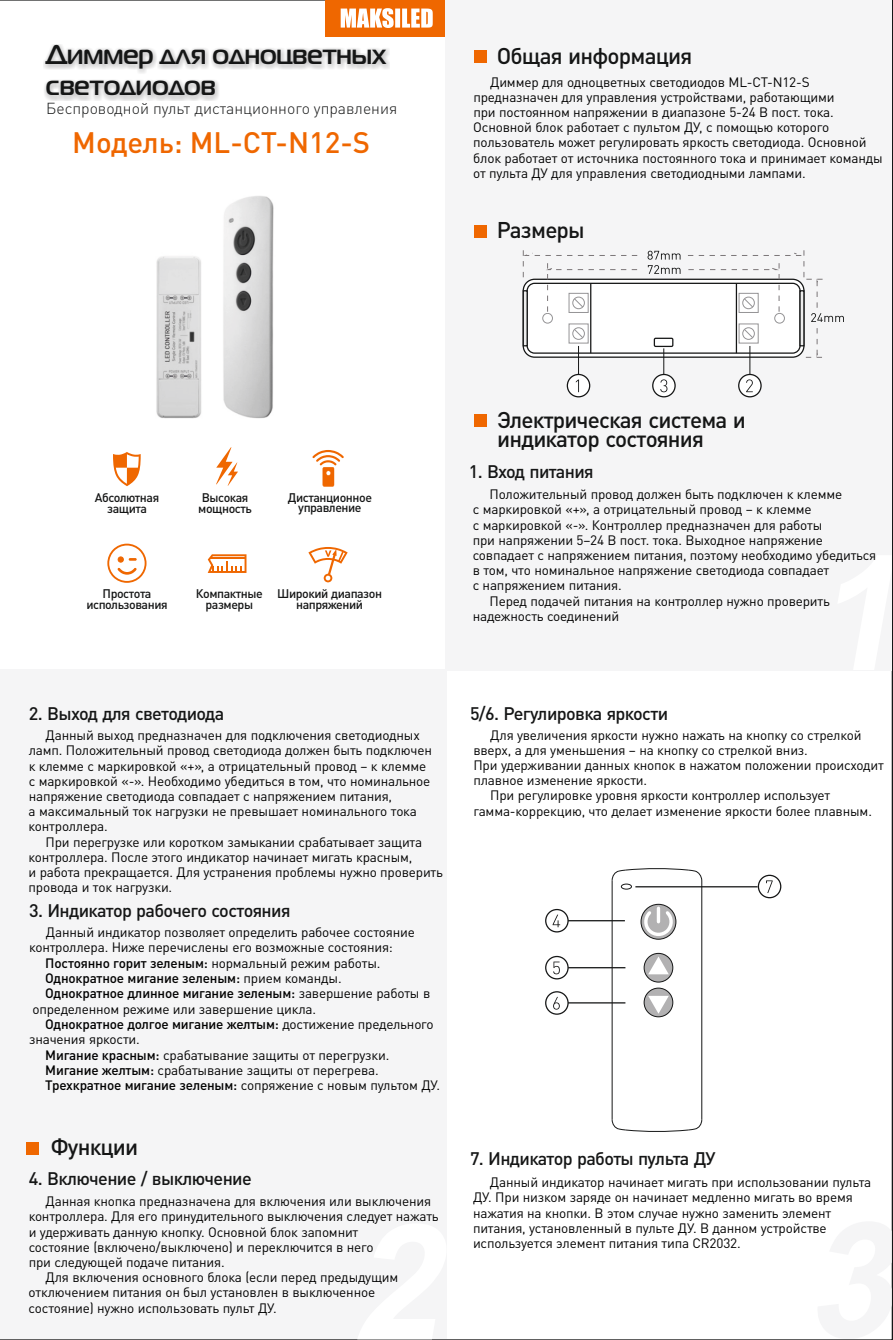
<style>
.page{position:relative;width:893px;height:1340px;background:#fff}
.page>*{position:absolute;margin:0;border:0;box-sizing:border-box;transform-origin:0 0}
.t1{font:500 29.25px "DIN Pro";color:#ef6700}
.t2{font:700 27px "Magistral";color:#151616}
.t3{font:500 22.5px/19.1px "DIN Pro";letter-spacing:-.035em;color:#151616}
.t4{font:500 18px "DIN Pro";letter-spacing:-.035em;color:#151616}
.t5{font:300 15.75px "DIN Pro";color:#151616}
.t6{font:13.5px/15.3px "DIN Pro";letter-spacing:-.015em;color:#000}
.t7{font:500 13.5px "DIN Pro";letter-spacing:-.01em;color:#000}
.t8{font:500 12.38px/10.6px "DIN Pro";letter-spacing:-.035em;color:#151616;text-align:center}
.s1{font-weight:400}
.s2{font-weight:500}
</style>
<div class="page">
<div style="left:445px;top:0;width:447px;height:670px;background:#f5f5f6"></div>
<div style="left:1px;top:668px;width:446px;height:670px;background:#f5f5f6"></div>
<div style="left:326px;top:0;width:119px;height:36px;background:#ef6700"></div>
<svg style="left:891px;top:1221px;width:1px;height:117px"></svg>
<div style="left:43px;top:44px;width:346px;height:57px;background:#b2b1b2;opacity:.78"></div>
<svg style="left:341px;top:8px;width:92px;height:20px"></svg>
<svg style="left:312px;top:450px;width:32px;height:36px"></svg>
<svg style="left:113px;top:452px;width:28px;height:34px"></svg>
<svg style="left:208px;top:554px;width:38px;height:19px"></svg>
<hr style="left:210px;top:557px;width:36px;height:2px;background:#ef6700">
<svg style="left:308px;top:547px;width:40px;height:35px"></svg>
<svg style="left:107px;top:543px;width:40px;height:40px"></svg>
<svg style="left:216px;top:447px;width:15px;height:37px"></svg>
<svg style="left:228px;top:462px;width:9px;height:24px"></svg>
<div style="left:474px;top:50px;width:13px;height:13px;background:#ef6700"></div>
<div style="left:474px;top:225px;width:13px;height:13px;background:#ef6700"></div>
<div style="left:474px;top:414px;width:13px;height:13px;background:#ef6700"></div>
<div style="left:26px;top:1141px;width:13px;height:13px;background:#ef6700"></div>
<svg style="left:758px;top:874px;width:23px;height:24px"></svg>
<svg style="left:766px;top:880px;width:7px;height:13px"></svg>
<hr style="left:568px;top:920px;width:57px;height:1px;background:#151616">
<svg style="left:545px;top:908px;width:24px;height:24px"></svg>
<svg style="left:553px;top:914px;width:7px;height:13px"></svg>
<hr style="left:568px;top:967px;width:57px;height:1px;background:#151616">
<svg style="left:545px;top:955px;width:24px;height:24px"></svg>
<svg style="left:553px;top:961px;width:7px;height:13px"></svg>
<svg style="left:545px;top:991px;width:24px;height:23px"></svg>
<svg style="left:553px;top:996px;width:7px;height:13px"></svg>
<hr style="left:568px;top:1002px;width:57px;height:1px;background:#151616">
<hr style="left:635px;top:886px;width:123px;height:1px;background:#151616">
<div style="left:523px;top:279px;width:281px;height:79px;background:#fff;border:1px solid #151616;border-radius:11px"></div>
<div style="left:654px;top:338px;width:19px;height:9px;border:1px solid #151616"></div>
<svg style="left:647px;top:251px;width:33px;height:23px"></svg>
<svg style="left:567px;top:374px;width:23px;height:23px"></svg>
<svg style="left:738px;top:374px;width:24px;height:23px"></svg>
<svg style="left:652px;top:374px;width:24px;height:23px"></svg>
<svg style="left:687px;top:250px;width:157px;height:142px"></svg>
<svg style="left:660px;top:348px;width:7px;height:44px"></svg>
<svg style="left:522px;top:250px;width:116px;height:142px"></svg>
<img style="left:156px;top:196px;width:118px;height:223px">
<div style="left:569px;top:293px;width:19px;height:20px;border:1px solid #959496"></div>
<div style="left:569px;top:323px;width:19px;height:20px;border:1px solid #959496"></div>
<div style="left:739px;top:293px;width:19px;height:20px;border:1px solid #959496"></div>
<div style="left:739px;top:323px;width:19px;height:20px;border:1px solid #959496"></div>
<svg style="left:611px;top:868px;width:91px;height:263px"></svg>
<h2 class="t2" style="left:46px;top:39px;width:342px">Диммер для одноцветных</h2>
<h3 class="t3" style="left:497px;top:49px;width:197px">Общая информация</h3>
<h2 class="t2" style="left:46px;top:70px;width:171px">светодиодов</h2>
<p class="t6" style="left:473px;top:76px;width:411px;text-indent:17px">Диммер для одноцветных светодиодов ML-CT-N12-S предназначен для управления устройствами, работающими<br>при постоянном напряжении в диапазоне 5-24 В пост. тока.<br>Основной блок работает с пультом ДУ, с помощью которого пользователь может регулировать яркость светодиода. Основной блок работает от источника постоянного тока и принимает команды от пульта ДУ для управления светодиодными лампами.</p>
<p class="t5" style="left:46px;top:103px;width:353px">Беспроводной пульт дистанционного управления</p>
<h1 class="t1" style="left:72px;top:132px;width:299px">Модель: ML-CT-N12-S</h1>
<h3 class="t3" style="left:497px;top:222px;width:90px">Размеры</h3>
<h3 class="t3" style="left:497px;top:413px;width:250px">Электрическая система и индикатор состояния</h3>
<p class="t8" style="left:95px;top:494px;width:66px">Абсолютная защита</p>
<p class="t8" style="left:198px;top:494px;width:55px;text-align:left">Высокая мощность</p>
<p class="t8" style="left:288px;top:493px;width:86px">Дистанционное управление</p>
<p class="t8" style="left:86px;top:590px;width:83px">Простота использования</p>
<p class="t8" style="left:196px;top:590px;width:68px">Компактные размеры</p>
<p class="t8" style="left:277px;top:590px;width:106px">Широкий диапазон напряжений</p>
<h3 class="t4" style="left:469px;top:465px;width:126px">1. Вход питания</h3>
<p class="t6" style="left:490px;top:488px;width:354px">Положительный провод должен быть подключен к клемме</p>
<p class="t6" style="left:473px;top:503px;width:340px">с маркировкой «+», а отрицательный провод – к клемме</p>
<p class="t6" style="left:473px;top:518px;width:351px">с маркировкой «-». Контроллер предназначен для работы</p>
<p class="t6" style="left:473px;top:534px;width:352px">при напряжении 5–24 В пост. тока. Выходное напряжение</p>
<p class="t6" style="left:473px;top:549px;width:405px">совпадает с напряжением питания, поэтому необходимо убедиться</p>
<p class="t6" style="left:473px;top:564px;width:358px">в том, что номинальное напряжение светодиода совпадает</p>
<p class="t6" style="left:473px;top:579px;width:151px">с напряжением питания.</p>
<p class="t6" style="left:489px;top:594px;width:342px">Перед подачей питания на контроллер нужно проверить</p>
<p class="t6" style="left:473px;top:610px;width:148px">надежность соединений</p>
<h3 class="t4" style="left:29px;top:707px;width:197px">2. Выход для светодиода</h3>
<p class="t6" style="left:29px;top:729px;width:405px;text-indent:17px">Данный выход предназначен для подключения светодиодных ламп. Положительный провод светодиода должен быть подключен к клемме с маркировкой «+», а отрицательный провод – к клемме с маркировкой «-». Необходимо убедиться в том, что номинальное напряжение светодиода совпадает с напряжением питания,<br>а максимальный ток нагрузки не превышает номинального тока контроллера.</p>
<p class="t6" style="left:29px;top:835px;width:416px;text-indent:17px">При перегрузке или коротком замыкании срабатывает защита контроллера. После этого индикатор начинает мигать красным,<br>и работа прекращается. Для устранения проблемы нужно проверить провода и ток нагрузки.</p>
<h3 class="t4" style="left:29px;top:904px;width:263px">3. Индикатор рабочего состояния</h3>
<p class="t6" style="left:46px;top:926px;width:370px">Данный индикатор позволяет определить рабочее состояние</p>
<p class="t6" style="left:29px;top:941px;width:365px">контроллера. Ниже перечислены его возможные состояния:</p>
<p class="t7" style="left:45px;top:958px;width:337px">Постоянно горит зеленым: <span class="s1">нормальный режим работы.</span></p>
<p class="t7" style="left:45px;top:973px;width:298px">Однократное мигание зеленым: <span class="s1">прием команды.</span></p>
<p class="t7" style="left:45px;top:988px;width:386px">Однократное длинное мигание зеленым: <span class="s1">завершение работы в</span></p>
<p class="t6" style="left:32px;top:1002px;width:285px">определенном режиме или завершение цикла.</p>
<p class="t7" style="left:45px;top:1019px;width:390px">Однократное долгое мигание желтым: <span class="s1">достижение предельного</span></p>
<p class="t6" style="left:29px;top:1033px;width:112px">значения яркости.</p>
<p class="t6" style="left:45px;top:1048px;width:346px"><span class="s2">Мигание красным:</span> срабатывание защиты от перегрузки.</p>
<p class="t6" style="left:45px;top:1064px;width:335px"><span class="s2">Мигание желтым:</span> срабатывание защиты от перегрева.</p>
<p class="t7" style="left:45px;top:1080px;width:396px">Трехкратное мигание зеленым: <span class="s1">сопряжение с новым пультом ДУ.</span></p>
<h3 class="t3" style="left:51px;top:1139px;width:89px">Функции</h3>
<h3 class="t4" style="left:29px;top:1171px;width:224px">4. Включение / выключение</h3>
<p class="t6" style="left:46px;top:1195px;width:387px">Данная кнопка предназначена для включения или выключения</p>
<p class="t6" style="left:29px;top:1210px;width:412px">контроллера. Для его принудительного выключения следует нажать</p>
<p class="t6" style="left:29px;top:1225px;width:331px">и удерживать данную кнопку. Основной блок запомнит</p>
<p class="t6" style="left:29px;top:1240px;width:346px">состояние (включено/выключено) и переключится в него</p>
<p class="t6" style="left:29px;top:1255px;width:198px">при следующей подаче питания.</p>
<p class="t6" style="left:45px;top:1271px;width:354px">Для включения основного блока (если перед предыдущим</p>
<p class="t6" style="left:29px;top:1286px;width:348px">отключением питания он был установлен в выключенное</p>
<p class="t6" style="left:29px;top:1301px;width:250px">состояние) нужно использовать пульт ДУ.</p>
<h3 class="t4" style="left:470px;top:707px;width:200px">5/6. Регулировка яркости</h3>
<p class="t6" style="left:490px;top:728px;width:373px">Для увеличения яркости нужно нажать на кнопку со стрелкой</p>
<p class="t6" style="left:473px;top:743px;width:336px">вверх, а для уменьшения – на кнопку со стрелкой вниз.</p>
<p class="t6" style="left:473px;top:759px;width:412px">При удерживании данных кнопок в нажатом положении происходит</p>
<p class="t6" style="left:473px;top:774px;width:175px">плавное изменение яркости.</p>
<p class="t6" style="left:490px;top:789px;width:342px">При регулировке уровня яркости контроллер использует</p>
<p class="t6" style="left:473px;top:804px;width:400px">гамма-коррекцию, что делает изменение яркости более плавным.</p>
<h3 class="t4" style="left:470px;top:1152px;width:247px">7. Индикатор работы пульта ДУ</h3>
<p class="t6" style="left:473px;top:1176px;width:400px;text-indent:17px">Данный индикатор начинает мигать при использовании пульта ДУ. При низком заряде он начинает медленно мигать во время нажатия на кнопки. В этом случае нужно заменить элемент питания, установленный в пульте ДУ. В данном устройстве используется элемент питания типа CR2032.</p>
</div>
